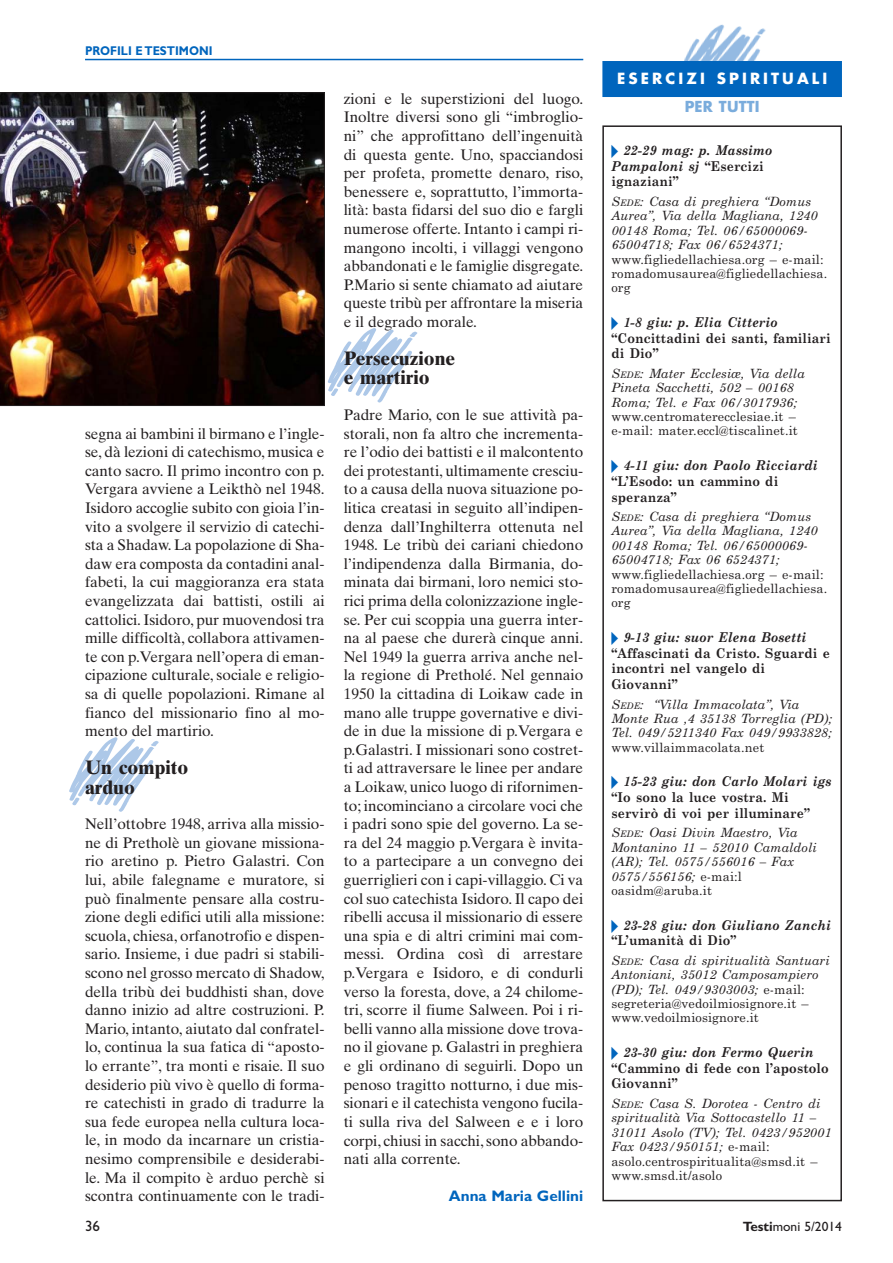
<style>
.page{position:relative;width:893px;height:1263px;background:#fff}
.page>*{position:absolute;margin:0;border:0;box-sizing:border-box;transform-origin:0 0}
.t1{font:700 19.5px/19.5px "Times Ten";color:#231f20}
.t2{font:15.3px/18.6px "Times Ten";color:#231f20;text-align:justify}
.t3{font:700 15.3px "Gill Sans";color:#0065bd}
.t4{font:700 15px "Futura";letter-spacing:.205em;color:#fff}
.t5{font:15px "Gill Sans";color:#231f20}
.t6{font:700 14.85px "Futura";letter-spacing:.015em;color:#7aacdc}
.t7{font:700 13.5px/15.8px "Century Schoolbook";letter-spacing:.01em;color:#231f20;scale:.92 1}
.t8{font:italic 700 13.5px/15.8px "Century Schoolbook";letter-spacing:.01em;color:#231f20;scale:.92 1}
.t9{font:13.5px "Gill Sans";color:#231f20}
.t10{font:italic 12.75px/14.4px "Century Schoolbook";letter-spacing:.01em;color:#231f20}
.t11{font:12.75px/14.4px "Century Schoolbook";letter-spacing:.01em;color:#231f20}
.t12{font:700 12.75px "Gill Sans";color:#0065bd;scale:.9 1}
.s1{font-family:"Universal Newswith Comm Pi";font-weight:400;font-style:normal;color:#0065bd}
.s2{font-style:normal}
.s3{font-size:8.85px}
.s4{font-family:"Universal Newswith Comm Pi";font-weight:400;color:#0065bd}
.s5{font-style:italic}
.s6{font-weight:700}
</style>
<div class="page">
<hr style="left:85px;top:59px;width:498px;height:1px;background:#0065bd">
<img style="left:684px;top:24px;width:82px;height:37px">
<div style="left:602px;top:61px;width:240px;height:36px;background:#0065bd"></div>
<div style="left:602px;top:125px;width:240px;height:1076px;border:2px solid #231f20"></div>
<img style="left:0;top:92px;width:325px;height:314px">
<p class="t12" style="left:85px;top:46px;width:143px">PROFILI E TESTIMONI</p>
<p class="t2" style="left:85px;top:426px;width:241px">segna ai bambini il birmano e l’ingle&shy;se, dà lezioni di catechismo, musica e canto sacro. Il primo incontro con p.<br>Vergara avviene a Leikthò nel 1948.<br>Isidoro accoglie subito con gioia l’in&shy;vito a svolgere il servizio di catechi&shy;sta a Shadaw. La popolazione di Sha&shy;daw era composta da contadini anal&shy;fabeti, la cui maggioranza era stata evangelizzata dai battisti, ostili ai cattolici. Isidoro, pur muovendosi tra mille difficoltà, collabora attivamen&shy;te con p.Vergara nell’opera di eman&shy;cipazione culturale, sociale e religio&shy;sa di quelle popolazioni. Rimane al fianco del missionario fino al mo&shy;mento del martirio.</p>
<p class="t1" style="left:85px;top:759px;width:105px">Un compito arduo</p>
<p class="t2" style="left:85px;top:816px;width:241px">Nell’ottobre 1948, arriva alla missio&shy;ne di Pretholè un giovane missiona&shy;rio aretino p. Pietro Galastri. Con lui, abile falegname e muratore, si può finalmente pensare alla costru&shy;zione degli edifici utili alla missione: scuola, chiesa, orfanotrofio e dispen&shy;sario. Insieme, i due padri si stabili&shy;scono nel grosso mercato di Shadow, della tribù dei buddhisti shan, dove danno inizio ad altre costruzioni. P.<br>Mario, intanto, aiutato dal confratel&shy;lo, continua la sua fatica di “aposto&shy;lo errante”, tra monti e risaie. Il suo desiderio più vivo è quello di forma&shy;re catechisti in grado di tradurre la sua fede europea nella cultura loca&shy;le, in modo da incarnare un cristia&shy;nesimo comprensibile e desiderabi&shy;le. Ma il compito è arduo perchè si scontra continuamente con le tradi-</p>
<p class="t2" style="left:344px;top:91px;width:241px">zioni e le superstizioni del luogo.<br>Inoltre diversi sono gli “imbroglio&shy;ni” che approfittano dell’ingenuità di questa gente. Uno, spacciandosi per profeta, promette denaro, riso, benessere e, soprattutto, l’immorta&shy;lità: basta fidarsi del suo dio e fargli numerose offerte. Intanto i campi ri&shy;mangono incolti, i villaggi vengono abbandonati e le famiglie disgregate.<br>P.Mario si sente chiamato ad aiutare queste tribù per affrontare la miseria e il degrado morale.</p>
<p class="t1" style="left:344px;top:350px;width:113px">Persecuzione e martirio</p>
<p class="t2" style="left:344px;top:407px;width:241px">Padre Mario, con le sue attività pa&shy;storali, non fa altro che incrementa&shy;re l’odio dei battisti e il malcontento dei protestanti, ultimamente cresciu&shy;to a causa della nuova situazione po&shy;litica creatasi in seguito all’indipen&shy;denza dall’Inghilterra ottenuta nel 1948. Le tribù dei cariani chiedono l’indipendenza dalla Birmania, do&shy;minata dai birmani, loro nemici sto&shy;rici prima della colonizzazione ingle&shy;se. Per cui scoppia una guerra inter&shy;na al paese che durerà cinque anni.<br>Nel 1949 la guerra arriva anche nel&shy;la regione di Pretholé. Nel gennaio 1950 la cittadina di Loikaw cade in mano alle truppe governative e divi&shy;de in due la missione di p.Vergara e p.Galastri. I missionari sono costret&shy;ti ad attraversare le linee per andare a Loikaw, unico luogo di rifornimen&shy;to; incominciano a circolare voci che i padri sono spie del governo. La se&shy;ra del 24 maggio p.Vergara è invita&shy;to a partecipare a un convegno dei guerriglieri con i capi-villaggio. Ci va col suo catechista Isidoro. Il capo dei ribelli accusa il missionario di essere una spia e di altri crimini mai com&shy;messi. Ordina così di arrestare p.Vergara e Isidoro, e di condurli verso la foresta, dove, a 24 chilome&shy;tri, scorre il fiume Salween. Poi i ri&shy;belli vanno alla missione dove trova&shy;no il giovane p. Galastri in preghiera e gli ordinano di seguirli. Dopo un penoso tragitto notturno, i due mis&shy;sionari e il catechista vengono fucila&shy;ti sulla riva del Salween e e i loro corpi, chiusi in sacchi, sono abbando&shy;nati alla corrente.</p>
<p class="t3" style="left:449px;top:1191px;width:136px">Anna Maria Gellini</p>
<p class="t4" style="left:617px;top:72px;width:212px">ESERCIZI SPIRITUALI</p>
<p class="t6" style="left:685px;top:100px;width:77px">PER TUTTI</p>
<p class="t8" style="left:611px;top:143px;width:176px"><span class="s1">-</span> 22-29 mag: p. Massimo<br>Pampaloni sj <span class="s2">“Esercizi ignaziani”</span></p>
<p class="t10" style="left:611px;top:195px;width:208px">S<span class="s3">EDE</span>: Casa di preghiera “Domus<br>Aurea”, Via della Magliana, 1240<br>00148 Roma; Tel. 06/65000069-<br>65004718; Fax 06/6524371;</p>
<p class="t11" style="left:611px;top:253px;width:217px">www.figliedellachiesa.org – e-mail: romadomusaurea@figliedellachiesa. org</p>
<p class="t7" style="left:611px;top:315px;width:240px"><span class="s4">-</span> <span class="s5">1-8 giu: p. Elia Citterio </span>“Concittadini dei santi, familiari di Dio”</p>
<p class="t10" style="left:611px;top:367px;width:195px">S<span class="s3">EDE</span>: Mater Ecclesiæ, Via della<br>Pineta Sacchetti, 502 – 00168<br>Roma; Tel. e Fax 06/3017936;</p>
<p class="t11" style="left:611px;top:410px;width:188px">www.centromaterecclesiae.it – e-mail: mater.eccl@tiscalinet.it</p>
<p class="t7" style="left:611px;top:458px;width:226px"><span class="s4">-</span> <span class="s5">4-11 giu: don Paolo Ricciardi </span>“L’Esodo: un cammino di speranza”</p>
<p class="t10" style="left:611px;top:510px;width:208px">S<span class="s3">EDE</span>: Casa di preghiera “Domus<br>Aurea”, Via della Magliana, 1240<br>00148 Roma; Tel. 06/65000069-<br>65004718; Fax 06 6524371;</p>
<p class="t11" style="left:611px;top:568px;width:217px">www.figliedellachiesa.org – e-mail: romadomusaurea@figliedellachiesa. org</p>
<p class="t7" style="left:611px;top:630px;width:239px"><span class="s4">-</span> <span class="s5">9-13 giu: suor Elena Bosetti </span>“Affascinati da Cristo. Sguardi e incontri nel vangelo di<br>Giovanni”</p>
<p class="t10" style="left:611px;top:698px;width:222px">S<span class="s3">EDE</span>: “Villa Immacolata”, Via<br>Monte Rua ,4 35138 Torreglia (PD);<br>Tel. 049/5211340 Fax 049/9933828;</p>
<p class="t11" style="left:611px;top:741px;width:154px">www.villaimmacolata.net</p>
<p class="t7" style="left:611px;top:775px;width:241px"><span class="s4">-</span> <span class="s5">15-23 giu: don Carlo Molari igs </span>“Io sono la luce vostra. Mi servirò di voi per illuminare”</p>
<p class="t10" style="left:611px;top:827px;width:207px">S<span class="s3">EDE</span>: Oasi Divin Maestro, Via<br>Montanino 11 – 52010 Camaldoli (AR); Tel. 0575/556016 – Fax<br>0575/556156; <span class="s2">e-mai:l oasidm@aruba.it</span></p>
<p class="t8" style="left:611px;top:918px;width:240px"><span class="s1">-</span> 23-28 giu: don Giuliano Zanchi <span class="s2">“L’umanità di Dio”</span></p>
<p class="t10" style="left:611px;top:954px;width:220px">S<span class="s3">EDE</span>: Casa di spiritualità Santuari Antoniani, 35012 Camposampiero (PD); Tel. 049/9303003; <span class="s2">e-mail: segreteria@vedoilmiosignore.it – www.vedoilmiosignore.it</span></p>
<p class="t7" style="left:611px;top:1045px;width:238px"><span class="s4">-</span> <span class="s5">23-30 giu: don Fermo Querin </span>“Cammino di fede con l’apostolo<br>Giovanni”</p>
<p class="t10" style="left:611px;top:1097px;width:222px">S<span class="s3">EDE</span>: Casa S. Dorotea - Centro di spiritualità Via Sottocastello 11 –<br>31011 Asolo (TV); Tel. 0423/952001<br>Fax 0423/950151; <span class="s2">e-mail: asolo.centrospiritualita@smsd.it – www.smsd.it/asolo</span></p>
<p class="t5" style="left:85px;top:1221px;width:16px">36</p>
<p class="t9" style="left:743px;top:1222px;width:101px"><span class="s6">Testi</span>moni 5/2014</p>
</div>
